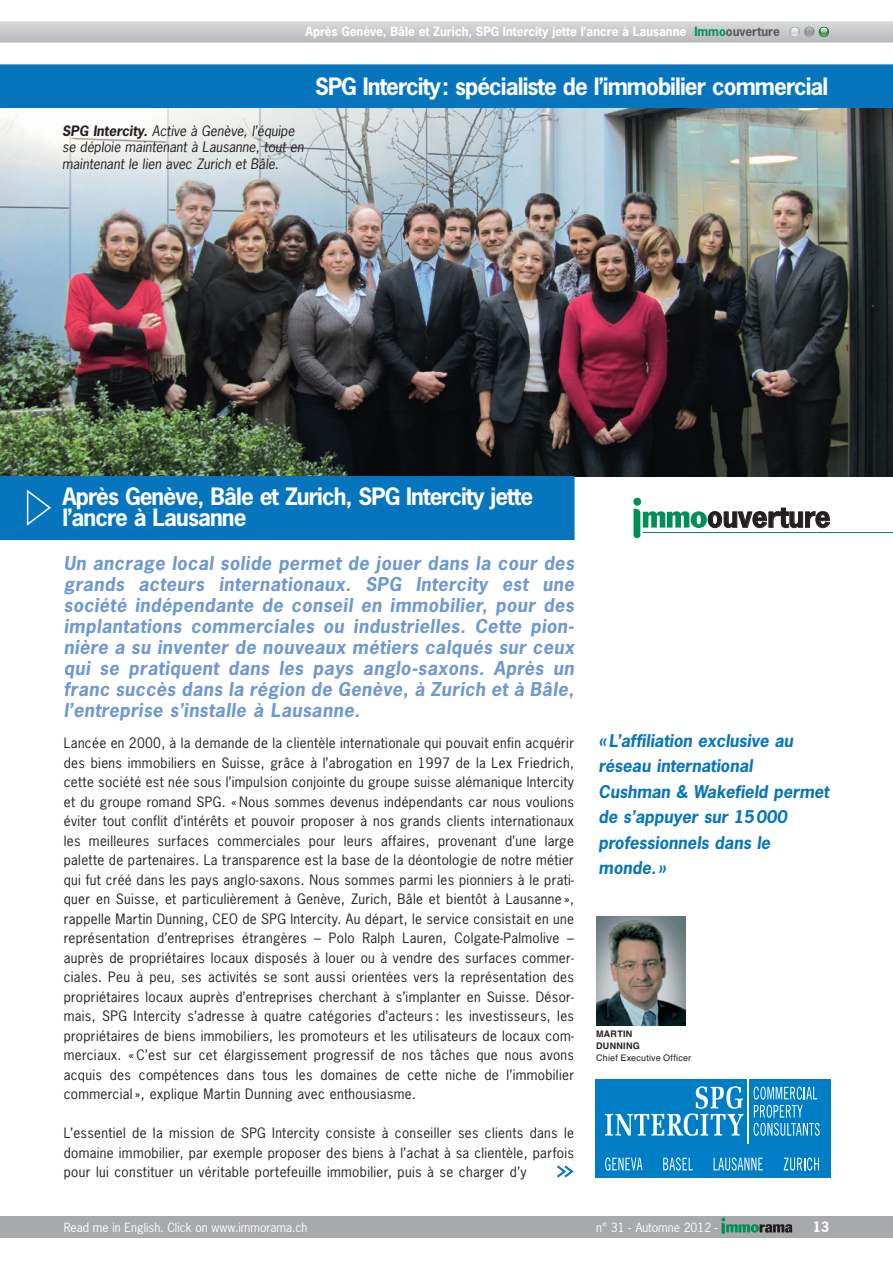
<style>
.page{position:relative;width:893px;height:1263px;background:#fff}
.page>*{position:absolute;margin:0;border:0;box-sizing:border-box;transform-origin:0 0}
.t1{font:700 27.3px "News Gothic Std";color:#231f20}
.t2{font:700 22.5px/21px "News Gothic Std";letter-spacing:-.04em;color:#fff}
.t3{font:italic 700 18px/21px "News Gothic Std";letter-spacing:.025em;color:#6e98d0;text-align:justify}
.t4{font:italic 700 16.5px/25.5px "News Gothic Std";color:#0775bd}
.t5{font:13.5px/19.5px "News Gothic Std";letter-spacing:.025em;color:#231f20;text-align:justify}
.t6{font:italic 13.5px/16.5px "News Gothic Std";color:#231f20}
.t7{font:700 13.5px "News Gothic Std";color:#fff}
.t8{font:700 12px "News Gothic Std";color:#fff}
.t9{font:12px "News Gothic Std";color:#fff}
.t10{font:700 12px "News Gothic Std";color:#57585a}
.t11{font:9px "Helvetica LT Std";letter-spacing:.02em;color:#231f20}
.t12{font:700 9px/12px "Helvetica LT Std";letter-spacing:.03em;color:#231f20}
.s1{color:#009057}
.s2{font-weight:700}
</style>
<div class="page">
<img style="left:0;top:108px;width:893px;height:368px">
<svg style="left:557px;top:1165px;width:17px;height:12px"></svg>
<div style="left:0;top:476px;width:575px;height:64px;background:#0775bd"></div>
<svg style="left:27px;top:489px;width:24px;height:37px"></svg>
<svg style="left:0;top:21px;width:893px;height:22px;background:#c9cacc"></svg>
<div style="left:0;top:64px;width:893px;height:44px;background:#0775bd"></div>
<div style="left:633px;top:498px;width:8px;height:8px;background:#009057;border-radius:50%"></div>
<hr style="left:643px;top:532px;width:250px;height:1px;background:#009057">
<svg style="left:634px;top:508px;width:196px;height:30px"></svg>
<img style="left:596px;top:916px;width:89px;height:110px">
<div style="left:0;top:1216px;width:893px;height:21px;background:#a8a9ad"></div>
<svg style="left:721px;top:1217px;width:71px;height:17px"></svg>
<div style="left:595px;top:1079px;width:235px;height:99px;background:#007ec5"></div>
<svg style="left:605px;top:1157px;width:37px;height:13px"></svg>
<svg style="left:663px;top:1157px;width:30px;height:13px"></svg>
<svg style="left:714px;top:1157px;width:49px;height:13px"></svg>
<svg style="left:784px;top:1157px;width:35px;height:13px"></svg>
<svg style="left:605px;top:1086px;width:138px;height:50px"></svg>
<hr style="left:747px;top:1079px;width:2px;height:64px;background:#fff">
<svg style="left:754px;top:1086px;width:63px;height:13px"></svg>
<svg style="left:754px;top:1105px;width:66px;height:31px"></svg>
<p class="t8" style="left:306px;top:24px;width:382px">Après Genève, Bâle et Zurich, SPG Intercity jette l’ancre à Lausanne</p>
<p class="t10" style="left:694px;top:24px;width:87px"><span class="s1">Immo</span>ouverture</p>
<p class="t6" style="left:62px;top:122px;width:243px"><span class="s2">SPG Intercity.</span> Active à Genève, l’équipe se déploie maintenant à Lausanne, tout en maintenant le lien avec Zurich et Bâle.</p>
<h2 class="t2" style="left:315px;top:75px;width:515px">SPG Intercity : spécialiste de l’immobilier commercial</h2>
<h2 class="t2" style="left:63px;top:485px;width:472px">Après Genève, Bâle et Zurich, SPG Intercity jette l’ancre à Lausanne</h2>
<p class="t3" style="left:64px;top:552px;width:512px">Un ancrage local solide permet de jouer dans la cour des grands acteurs internationaux. SPG Intercity est une société indépendante de conseil en immobilier, pour des implantations commerciales ou industrielles. Cette pion&shy;nière a su inventer de nouveaux métiers calqués sur ceux qui se pratiquent dans les pays anglo-saxons. Après un franc succès dans la région de Genève, à Zurich et à Bâle, l’entreprise s’installe à Lausanne.</p>
<p class="t5" style="left:64px;top:733px;width:512px">Lancée en 2000, à la demande de la clientèle internationale qui pouvait enfin acquérir des biens immobiliers en Suisse, grâce à l’abrogation en 1997 de la Lex Friedrich, cette société est née sous l’impulsion conjointe du groupe suisse alémanique Intercity et du groupe romand SPG. « Nous sommes devenus indépendants car nous voulions éviter tout conflit d’intérêts et pouvoir proposer à nos grands clients internationaux les meilleures surfaces commerciales pour leurs affaires, provenant d’une large palette de partenaires. La transparence est la base de la déontologie de notre métier qui fut créé dans les pays anglo-saxons. Nous sommes parmi les pionniers à le prati&shy;quer en Suisse, et particulièrement à Genève, Zurich, Bâle et bientôt à Lausanne », rappelle Martin Dunning, CEO de SPG Intercity. Au départ, le service consistait en une représentation d’entreprises étrangères – Polo Ralph Lauren, Colgate-Palmolive – auprès de propriétaires locaux disposés à louer ou à vendre des surfaces commer&shy;ciales. Peu à peu, ses activités se sont aussi orientées vers la représentation des propriétaires locaux auprès d’entreprises cherchant à s’implanter en Suisse. Désor&shy;mais, SPG Intercity s’adresse à quatre catégories d’acteurs : les investisseurs, les propriétaires de biens immobiliers, les promoteurs et les utilisateurs de locaux com&shy;merciaux. « C’est sur cet élargissement progressif de nos tâches que nous avons acquis des compétences dans tous les domaines de cette niche de l’immobilier commercial », explique Martin Dunning avec enthousiasme.</p>
<p class="t5" style="left:64px;top:1123px;width:512px">L’essentiel de la mission de SPG Intercity consiste à conseiller ses clients dans le domaine immobilier, par exemple proposer des biens à l’achat à sa clientèle, parfois pour lui constituer un véritable portefeuille immobilier, puis à se charger d’y</p>
<h1 class="t1" style="left:707px;top:499px;width:125px">ouverture</h1>
<p class="t4" style="left:599px;top:728px;width:232px">« L’affiliation exclusive au réseau international<br>Cushman &amp; Wakefield permet de s’appuyer sur 15 000 professionnels dans le monde. »</p>
<p class="t12" style="left:596px;top:1027px;width:45px">MARTIN<br>DUNNING</p>
<p class="t11" style="left:596px;top:1052px;width:97px">Chief Executive Officer</p>
<p class="t9" style="left:64px;top:1219px;width:245px">Read me in English. Click on www.immorama.ch</p>
<p class="t9" style="left:596px;top:1219px;width:123px">n° 31 - Automne 2012 -</p>
<p class="t7" style="left:813px;top:1218px;width:18px">13</p>
</div>
